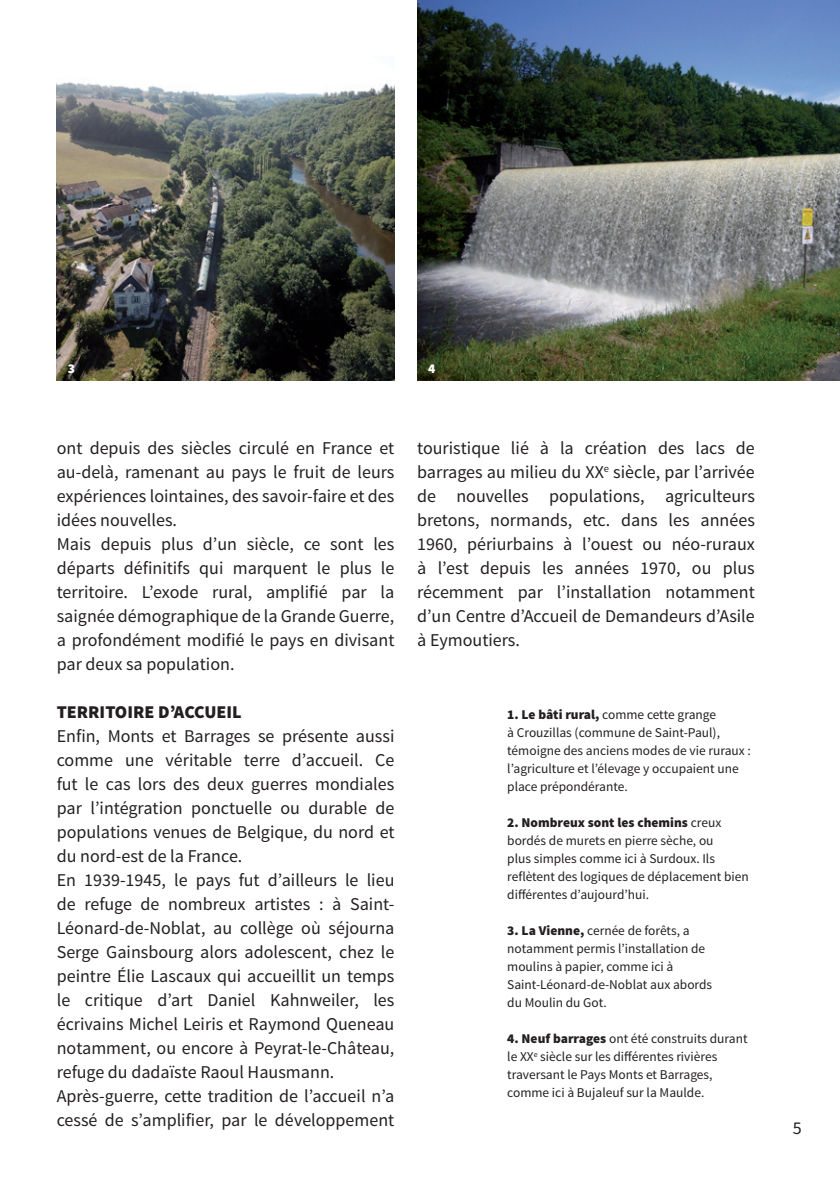
<style>
.page{position:relative;width:840px;height:1191px;background:#fff}
.page>*{position:absolute;margin:0;border:0;box-sizing:border-box;transform-origin:0 0}
.t1{font:18px/24px "Source Sans Pro";color:#231f20}
.t2{font:900 18px "Source Sans Pro";color:#231f20}
.t3{font:13.4px/18px "Source Sans Pro";color:#231f20}
.t4{font:900 13.4px "Source Sans Pro";color:#fff}
.s1{font-weight:900}
</style>
<div class="page">
<img style="left:57px;top:82px;width:337px;height:299px">
<img style="left:417px;top:0;width:422px;height:381px">
<p class="t4" style="left:68px;top:360px;width:9px">3</p>
<p class="t4" style="left:428px;top:360px;width:9px">4</p>
<p class="t1" style="left:57px;top:437px;width:339px">ont depuis des siècles circulé en France et au-delà, ramenant au pays le fruit de leurs expériences lointaines, des savoir-faire et des idées nouvelles.<br>Mais depuis plus d’un siècle, ce sont les départs définitifs qui marquent le plus le territoire. L’exode rural, amplifié par la saignée démographique de la Grande Guerre, a profondément modifié le pays en divisant par deux sa population.</p>
<p class="t2" style="left:57px;top:700px;width:182px">territoire d’accueil</p>
<p class="t1" style="left:57px;top:724px;width:339px">Enfin, Monts et Barrages se présente aussi comme une véritable terre d’accueil. Ce fut le cas lors des deux guerres mondiales par l’intégration ponctuelle ou durable de populations venues de Belgique, du nord et du nord-est de la France.<br>En 1939-1945, le pays fut d’ailleurs le lieu de refuge de nombreux artistes : à Saint-Léonard-de-Noblat, au collège où séjourna Serge Gainsbourg alors adolescent, chez le peintre Élie Lascaux qui accueillit un temps le critique d’art Daniel Kahnweiler, les écrivains Michel Leiris et Raymond Queneau notamment, ou encore à Peyrat-le-Château, refuge du dadaïste Raoul Hausmann.<br>Après-guerre, cette tradition de l’accueil n’a cessé de s’amplifier, par le développement</p>
<p class="t1" style="left:417px;top:437px;width:339px;text-align:justify">touristique lié à la création des lacs de barrages au milieu du XX<sup>e</sup> siècle, par l’arrivée de nouvelles populations, agriculteurs bretons, normands, etc. dans les années 1960, périurbains à l’ouest ou néo-ruraux à l’est depuis les années 1970, ou plus récemment par l’installation notamment d’un Centre d’Accueil de Demandeurs d’Asile à Eymoutiers.</p>
<p class="t3" style="left:507px;top:705px;width:245px"><span class="s1">1. Le bâti rural,</span> comme cette grange<br>à Crouzillas (commune de Saint-Paul), témoigne des anciens modes de vie ruraux : l’agriculture et l’élevage y occupaient une place prépondérante.</p>
<p class="t3" style="left:507px;top:813px;width:243px"><span class="s1">2. Nombreux sont les chemins</span> creux bordés de murets en pierre sèche, ou<br>plus simples comme ici à Surdoux. Ils reflètent des logiques de déplacement bien différentes d’aujourd’hui.</p>
<p class="t3" style="left:507px;top:921px;width:206px"><span class="s1">3. La Vienne,</span> cernée de forêts, a notamment permis l’installation de moulins à papier, comme ici à<br>Saint-Léonard-de-Noblat aux abords du Moulin du Got.</p>
<p class="t3" style="left:507px;top:1029px;width:242px"><span class="s1">4. Neuf barrages</span> ont été construits durant le XX<sup>e</sup> siècle sur les différentes rivières traversant le Pays Monts et Barrages, comme ici à Bujaleuf sur la Maulde.</p>
<p class="t1" style="left:792px;top:1116px;width:10px">5</p>
</div>
